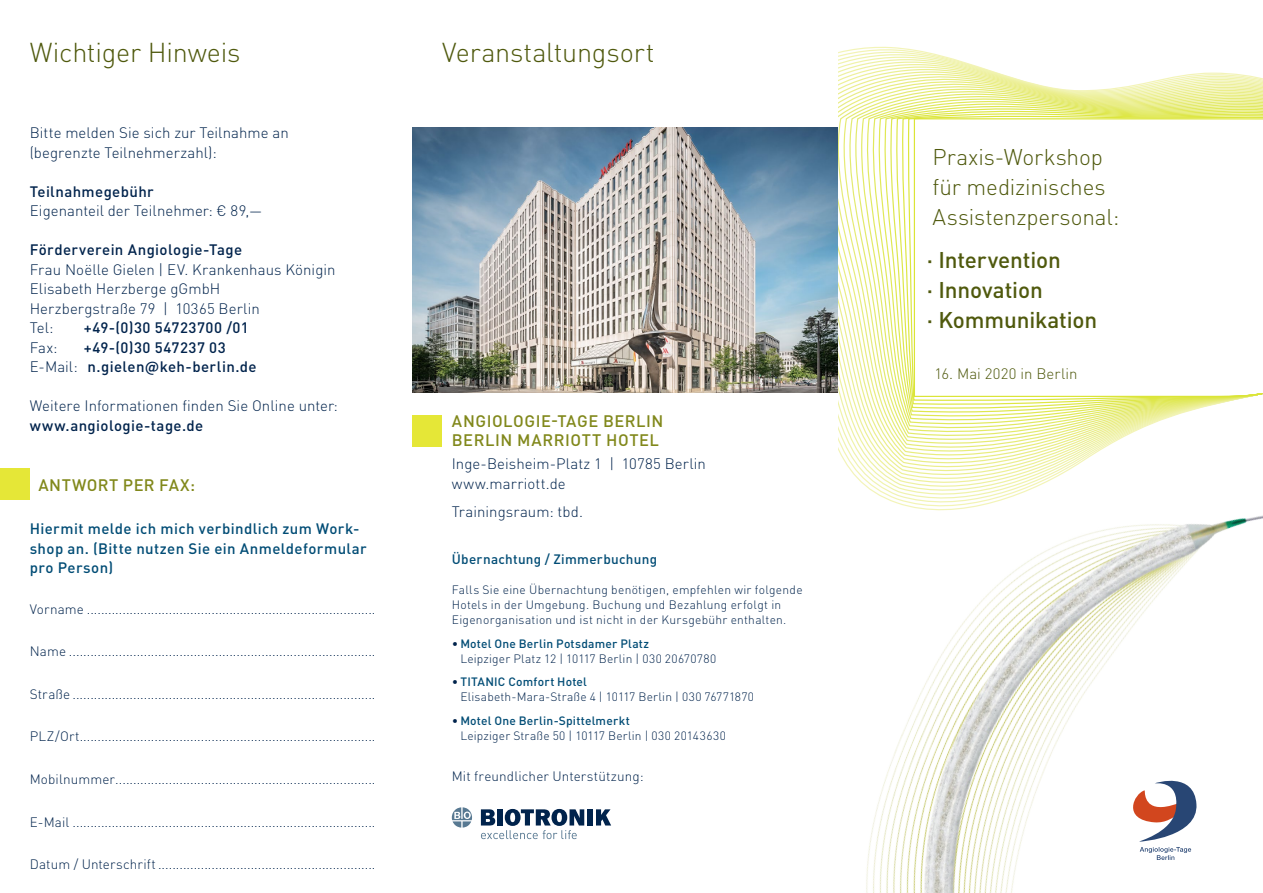
<style>
.page{position:relative;width:1263px;height:893px;background:#fff}
.page>*{position:absolute;margin:0;border:0;box-sizing:border-box;transform-origin:0 0}
.Headline{font:300 27px "DIN Pro";letter-spacing:-.01em;color:#4f590d}
.Headline-2{font:300 22.5px/30px "DIN Pro";letter-spacing:-.005em;color:#4f590d}
.Headline-3{font:500 22.5px/30px "DIN Pro";letter-spacing:-.005em;color:#4f590d}
.Highlight_Flag{font:500 16.5px/18.1px "DIN Pro";letter-spacing:.03em;color:#81881b}
.Copy{font:300 15px/19.5px "DIN Pro";letter-spacing:.005em;color:#00234c}
.Copy-2{font:500 15px "DIN Pro";letter-spacing:.025em;color:#00234c}
.Copy-3{font:500 15px/19.5px "DIN Pro";letter-spacing:.025em;color:#004c75}
.Copy-4{font:300 15px "DIN Pro";letter-spacing:.005em;color:#4f590d}
.Copy-5{font:300 13.5px "DIN Pro";letter-spacing:.01em;color:#00234c}
.Copy-6{font:500 13.5px "DIN Pro";letter-spacing:.02em;color:#004c75}
.Copy-7{font:300 12px/15px "DIN Pro";letter-spacing:.025em;color:#00234c}
.s1{font-weight:500}
.s2{font-weight:300}
.s3{font-weight:500;color:#004c75}
</style>
<div class="page">
<svg style="left:850px;top:92px;width:413px;height:250px"></svg>
<svg style="left:876px;top:102px;width:387px;height:240px"></svg>
<svg style="left:882px;top:105px;width:381px;height:237px"></svg>
<svg style="left:889px;top:107px;width:374px;height:235px"></svg>
<svg style="left:895px;top:110px;width:368px;height:232px"></svg>
<svg style="left:907px;top:115px;width:356px;height:227px"></svg>
<svg style="left:913px;top:118px;width:350px;height:224px"></svg>
<img style="left:838px;top:342px;width:425px;height:551px">
<img style="left:412px;top:128px;width:426px;height:265px">
<svg style="left:596px;top:809px;width:15px;height:16px"></svg>
<div style="left:588px;top:809px;width:5px;height:16px;background:#00234c"></div>
<svg style="left:481px;top:809px;width:103px;height:30px"></svg>
<svg style="left:452px;top:807px;width:20px;height:21px"></svg>
<div style="left:0;top:468px;width:30px;height:32px;background:#e5e737"></div>
<div style="left:412px;top:415px;width:30px;height:31px;background:#e5e737"></div>
<svg style="left:1121px;top:772px;width:77px;height:88px"></svg>
<p class="Headline" style="left:30px;top:34px;width:212px">Wichtiger Hinweis</p>
<p class="Copy" style="left:30px;top:122px;width:260px">Bitte melden Sie sich zur Teilnahme an (begrenzte Teilnehmerzahl):</p>
<p class="Copy" style="left:30px;top:181px;width:234px"><span class="s1">Teilnahmegebühr<br></span>Eigenanteil der Teilnehmer: € 89,—</p>
<p class="Copy-2" style="left:30px;top:240px;width:214px">Förderverein Angiologie-Tage</p>
<p class="Copy" style="left:30px;top:259px;width:307px">Frau Noëlle Gielen | EV. Krankenhaus Königin<br>Elisabeth Herzberge gGmbH</p>
<p class="Copy" style="left:30px;top:298px;width:232px">Herzbergstraße 79 | 10365 Berlin</p>
<p class="Copy" style="left:30px;top:317px;width:25px">Tel:</p>
<p class="Copy-2" style="left:84px;top:318px;width:166px">+49-(0)30 54723700 /01</p>
<p class="Copy" style="left:30px;top:337px;width:29px">Fax:</p>
<p class="Copy-2" style="left:84px;top:337px;width:144px">+49-(0)30 547237 03</p>
<p class="Copy-2" style="left:30px;top:357px;width:228px"><span class="s2">E-Mail:</span> n.gielen@keh-berlin.de</p>
<p class="Copy" style="left:30px;top:395px;width:310px">Weitere Informationen finden Sie Online unter: <span class="s1">www.angiologie-tage.de</span></p>
<p class="Highlight_Flag" style="left:38px;top:475px;width:158px">ANTWORT PER FAX:</p>
<p class="Copy-3" style="left:30px;top:518px;width:339px">Hiermit melde ich mich verbindlich zum Work&shy;shop an. (Bitte nutzen Sie ein Anmeldeformular pro Person)</p>
<p class="Copy-5" style="left:30px;top:599px;width:347px">Vorname .................................................................................</p>
<p class="Copy-5" style="left:30px;top:642px;width:347px">Name ......................................................................................</p>
<p class="Copy-5" style="left:30px;top:685px;width:347px">Straße .....................................................................................</p>
<p class="Copy-5" style="left:30px;top:727px;width:347px">PLZ/Ort...................................................................................</p>
<p class="Copy-5" style="left:30px;top:770px;width:347px">Mobilnummer.........................................................................</p>
<p class="Copy-5" style="left:30px;top:813px;width:347px">E-Mail .....................................................................................</p>
<p class="Copy-5" style="left:30px;top:855px;width:347px">Datum / Unterschrift.............................................................</p>
<p class="Headline" style="left:442px;top:34px;width:214px">Veranstaltungsort</p>
<p class="Highlight_Flag" style="left:452px;top:412px;width:213px">ANGIOLOGIE-TAGE BERLIN<br>BERLIN MARRIOTT HOTEL</p>
<p class="Copy" style="left:452px;top:454px;width:256px">Inge-Beisheim-Platz 1 | 10785 Berlin www.marriott.de</p>
<p class="Copy" style="left:452px;top:501px;width:133px">Trainingsraum: tbd.</p>
<p class="Copy-6" style="left:452px;top:550px;width:207px">Übernachtung / Zimmerbuchung</p>
<p class="Copy-7" style="left:452px;top:582px;width:352px">Falls Sie eine Übernachtung benötigen, empfehlen wir folgende<br>Hotels in der Umgebung. Buchung und Bezahlung erfolgt in<br>Eigenorganisation und ist nicht in der Kursgebühr enthalten.</p>
<p class="Copy-7" style="left:460px;top:635px;width:257px;text-indent:-9px">• <span class="s3">Motel One Berlin Potsdamer Platz<br></span>Leipziger Platz 12 | 10117 Berlin | 030 20670780</p>
<p class="Copy-7" style="left:460px;top:674px;width:295px;text-indent:-9px">• <span class="s3">TITANIC Comfort Hotel<br></span>Elisabeth-Mara-Straße 4 | 10117 Berlin | 030 76771870</p>
<p class="Copy-7" style="left:460px;top:712px;width:267px;text-indent:-9px">• <span class="s3">Motel One Berlin-Spittelmerkt<br></span>Leipziger Straße 50 | 10117 Berlin | 030 20143630</p>
<p class="Copy-5" style="left:452px;top:767px;width:193px">Mit freundlicher Unterstützung:</p>
<p class="Headline-2" style="left:932px;top:141px;width:188px">Praxis-Workshop für medizinisches<br>Assistenzpersonal:</p>
<p class="Headline-3" style="left:927px;top:244px;width:172px">· Intervention<br>· Innovation<br>· Kommunikation</p>
<p class="Copy-4" style="left:934px;top:363px;width:145px">16. Mai 2020 in Berlin</p>
</div>
